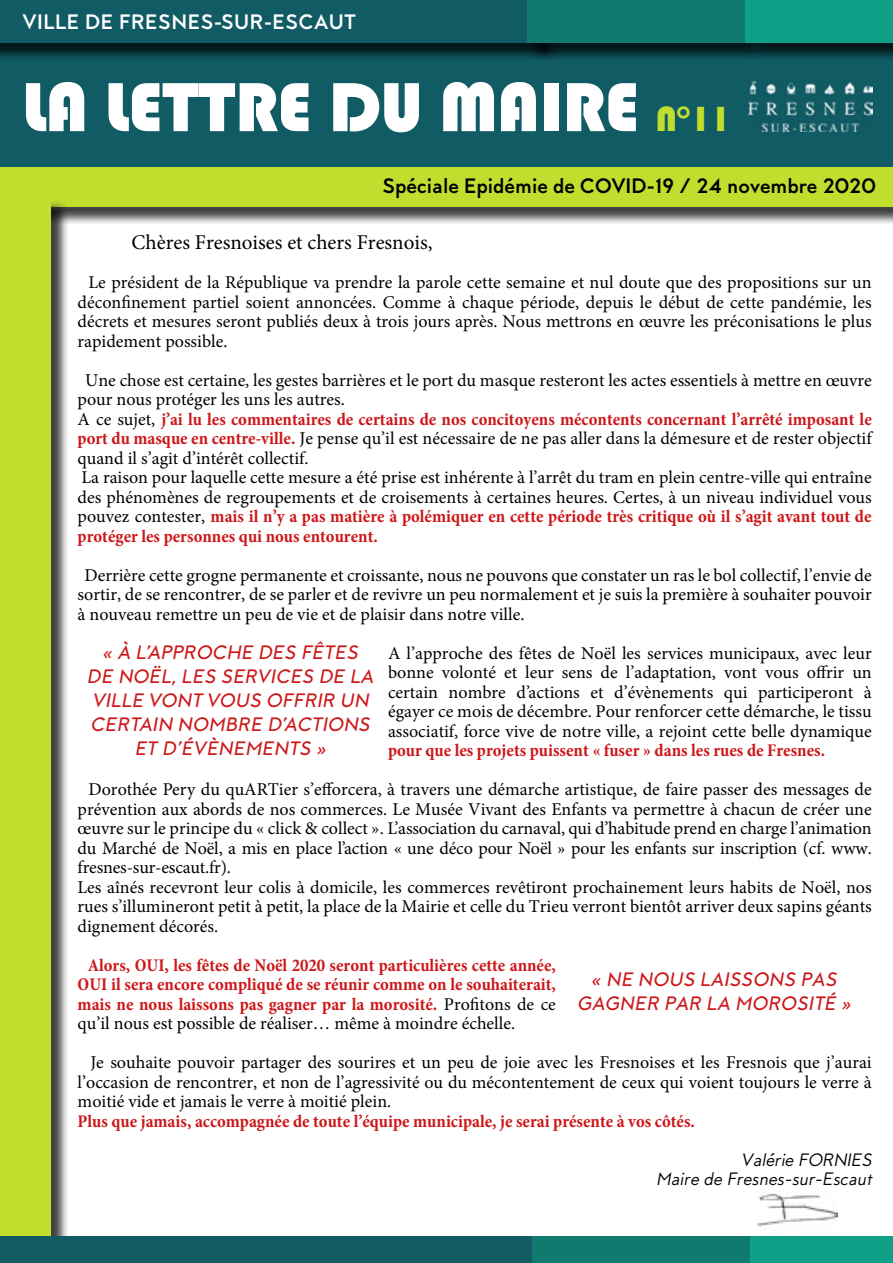
<style>
.page{position:relative;width:893px;height:1263px;background:#fff}
.page>*{position:absolute;margin:0;border:0;box-sizing:border-box;transform-origin:0 0}
.t1{font:72px "Bauhaus 93";letter-spacing:-.01em;color:#fff}
.t2{font:700 21px "MTT Milano";color:#000}
.t3{font:21px "Minion Pro";color:#000}
.t4{font:700 21px "MTT Milano";letter-spacing:.02em;color:#fff}
.t5{font:italic 500 19.5px/24px "MTT Milano";color:#cd1719;text-align:center}
.t6{font:18px/19.5px "Minion Pro";color:#000;text-align:justify}
.t7{font:700 condensed 18px/19.5px "Minion Pro";color:#cd1719;text-align:justify}
.t8{font:italic 18px/19.5px "MTT Milano";color:#000;text-align:right}
.s1{font-size:36px;color:#c1de2f}
.s2{font-weight:700;font-stretch:condensed;color:#cd1719}
.s3{font-weight:400;font-stretch:normal;color:#000}
</style>
<div class="page">
<div style="left:0;top:32px;width:893px;height:142px;background:#105b64"></div>
<div style="left:0;top:0;width:558px;height:61px;background:#000;opacity:.75"></div>
<div style="left:0;top:0;width:538px;height:42px;background:#105b64"></div>
<div style="left:530px;top:0;width:234px;height:62px;background:#000;opacity:.75"></div>
<div style="left:527px;top:0;width:218px;height:42px;background:#107a6f"></div>
<div style="left:748px;top:0;width:145px;height:62px;background:#000;opacity:.75"></div>
<div style="left:745px;top:0;width:148px;height:42px;background:#10a087"></div>
<div style="left:0;top:169px;width:893px;height:56px;background:#000;opacity:.75"></div>
<div style="left:0;top:167px;width:893px;height:40px;background:#c1de2f"></div>
<div style="left:0;top:200px;width:69px;height:1063px;background:#000;opacity:.75"></div>
<div style="left:0;top:198px;width:50px;height:1065px;background:#c1de2f"></div>
<div style="left:0;top:1236px;width:543px;height:27px;background:#105b64"></div>
<div style="left:532px;top:1236px;width:218px;height:27px;background:#107a6f"></div>
<div style="left:750px;top:1236px;width:143px;height:27px;background:#10a087"></div>
<img style="left:749px;top:80px;width:124px;height:52px">
<img style="left:758px;top:1190px;width:80px;height:37px">
<p class="t4" style="left:23px;top:10px;width:335px">VILLE DE FRESNES-SUR-ESCAUT</p>
<h1 class="t1" style="left:22px;top:66px;width:710px">LA LETTRE DU MAIRE <span class="s1">N°11</span></h1>
<p class="t2" style="left:382px;top:174px;width:495px">Spéciale Epidémie de COVID-19 / 24 novembre 2020</p>
<p class="t3" style="left:132px;top:228px;width:302px">Chères Fresnoises et chers Fresnois,</p>
<p class="t6" style="left:78px;top:273px;width:796px;text-indent:11px">Le président de la République va prendre la parole cette semaine et nul doute que des propositions sur un déconfinement partiel soient annoncées. Comme à chaque période, depuis le début de cette pandémie, les décrets et mesures seront publiés deux à trois jours après. Nous mettrons en œuvre les préconisations le plus rapidement possible.</p>
<p class="t6" style="left:78px;top:370px;width:796px;text-align:left;text-indent:8px">Une chose est certaine, les gestes barrières et le port du masque resteront les actes essentiels à mettre en œuvre pour nous protéger les uns les autres.<br>A ce sujet, <span class="s2">j’ai lu les commentaires de certains de nos concitoyens mécontents concernant l’arrêté imposant le port du masque en centre-ville.</span> Je pense qu’il est nécessaire de ne pas aller dans la démesure et de rester objectif quand il s’agit d’intérêt collectif.<br>La raison pour laquelle cette mesure a été prise est inhérente à l’arrêt du tram en plein centre-ville qui entraîne des phénomènes de regroupements et de croisements à certaines heures. Certes, à un niveau individuel vous pouvez contester, <span class="s2">mais il n’y a pas matière à polémiquer en cette période très critique où il s’agit avant tout de protéger les personnes qui nous entourent.</span></p>
<p class="t6" style="left:78px;top:565px;width:796px;text-indent:7px">Derrière cette grogne permanente et croissante, nous ne pouvons que constater un ras le bol collectif, l’envie de sortir, de se rencontrer, de se parler et de revivre un peu normalement et je suis la première à souhaiter pouvoir à nouveau remettre un peu de vie et de plaisir dans notre ville.</p>
<p class="t6" style="left:388px;top:643px;width:485px">A l’approche des fêtes de Noël les services municipaux, avec leur bonne volonté et leur sens de l’adaptation, vont vous offrir un certain nombre d’actions et d’évènements qui participeront à égayer ce mois de décembre. Pour renforcer cette démarche, le tissu associatif, force vive de notre ville, a rejoint cette belle dynamique</p>
<p class="t7" style="left:388px;top:740px;width:439px">pour que les projets puissent « fuser » dans les rues de Fresnes.</p>
<p class="t6" style="left:78px;top:780px;width:796px;text-align:left;text-indent:11px">Dorothée Pery du quARTier s’efforcera, à travers une démarche artistique, de faire passer des messages de prévention aux abords de nos commerces. Le Musée Vivant des Enfants va permettre à chacun de créer une œuvre sur le principe du « click &amp; collect ». L’association du carnaval, qui d’habitude prend en charge l’animation du Marché de Noël, a mis en place l’action « une déco pour Noël » pour les enfants sur inscription (cf. www. fresnes-sur-escaut.fr).<br>Les aînés recevront leur colis à domicile, les commerces revêtiront prochainement leurs habits de Noël, nos rues s’illumineront petit à petit, la place de la Mairie et celle du Trieu verront bientôt arriver deux sapins géants dignement décorés.</p>
<p class="t7" style="left:78px;top:955px;width:480px;text-indent:10px">Alors, OUI, les fêtes de Noël 2020 seront particulières cette année, OUI il sera encore compliqué de se réunir comme on le souhaiterait, mais ne nous laissons pas gagner par la morosité. <span class="s3">Profitons de ce qu’il nous est possible de réaliser… même à moindre échelle.</span></p>
<p class="t6" style="left:78px;top:1053px;width:796px;text-indent:13px">Je souhaite pouvoir partager des sourires et un peu de joie avec les Fresnoises et les Fresnois que j’aurai l’occasion de rencontrer, et non de l’agressivité ou du mécontentement de ceux qui voient toujours le verre à moitié vide et jamais le verre à moitié plein.</p>
<p class="t7" style="left:78px;top:1111px;width:619px">Plus que jamais, accompagnée de toute l’équipe municipale, je serai présente à vos côtés.</p>
<p class="t8" style="left:656px;top:1150px;width:221px">Valérie FORNIES<br>Maire de Fresnes-sur-Escaut</p>
<p class="t5" style="left:87px;top:641px;width:292px">« À L’APPROCHE DES FÊTES<br>DE NOËL,LES SERVICES DE LA<br>VILLE VONT VOUS OFFRIR UN<br>CERTAIN NOMBRE D’ACTIONS<br>ET D’ÉVÈNEMENTS »</p>
<p class="t5" style="left:577px;top:968px;width:279px">« NE NOUS LAISSONS PAS<br>GAGNER PAR LA MOROSITÉ »</p>
</div>
